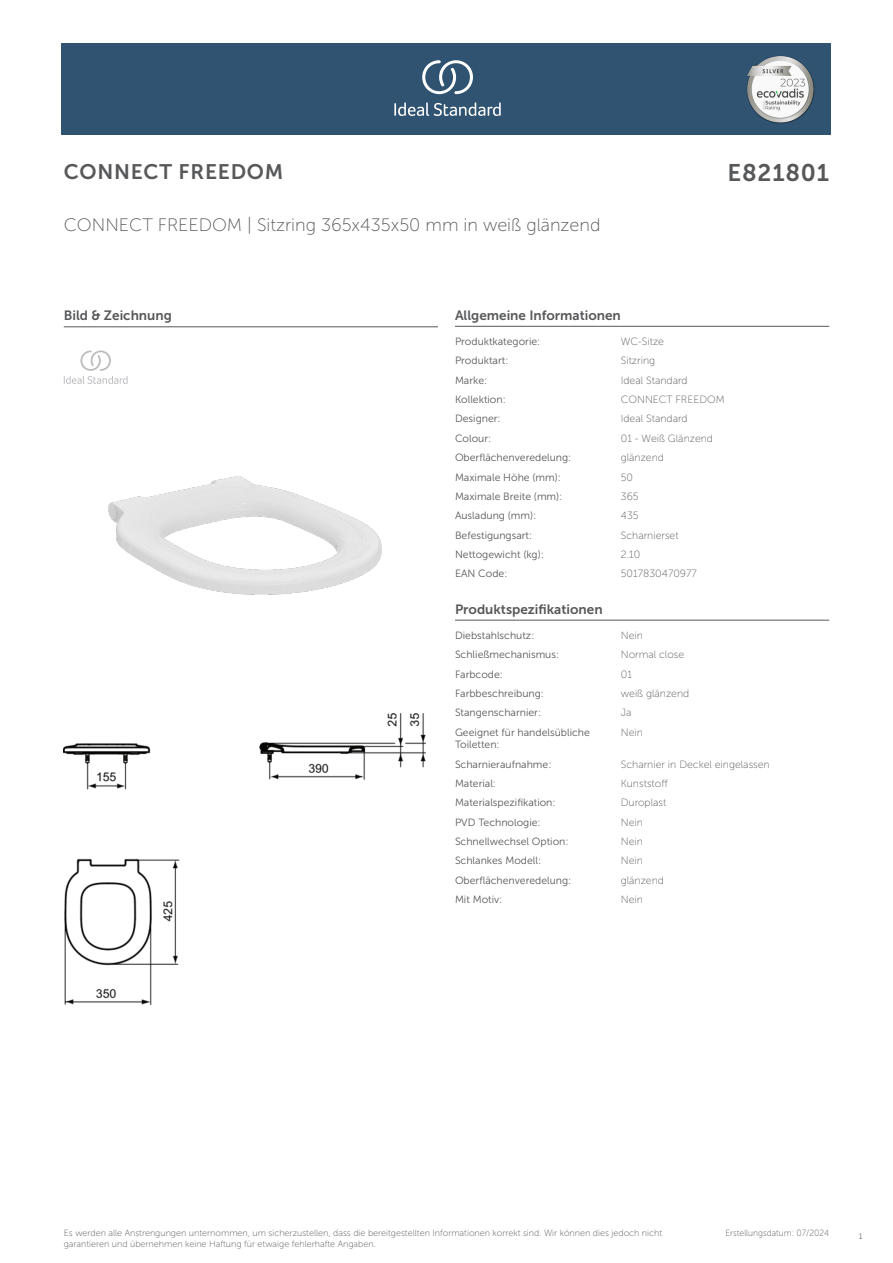
<style>
.page{position:relative;width:893px;height:1263px;background:#fff}
.page>*{position:absolute;margin:0;border:0;box-sizing:border-box;transform-origin:0 0}
.ID{font:24px "Museo Sans 700";letter-spacing:.035em;color:#57585a}
.SUITE_NAME{font:21px "Museo Sans 700";letter-spacing:.035em;color:#57585a}
.Product_description__L3{font:18px "Museo Sans 100";color:#57585a}
.head_9pt{font:13.5px "Museo Sans 700";color:#57585a}
.head_general{font:10.5px/12.6px "Museo Sans 300";color:#57585a}
.value_general{font:10.5px "Museo Sans 100";color:#57585a}
.Disclaimer{font:9px/10.8px "Museo Sans 100";color:#57585a}
.Date_created{font:9px "Museo Sans 100";color:#57585a;scale:.95 1}
.t1{font:300 9px "Calibri";color:#57585a;scale:.95 1}
</style>
<div class="page">
<div style="left:62px;top:43px;width:769px;height:91px;background:#2f5371"></div>
<hr style="left:455px;top:326px;width:166px;height:1px;background:#57585a">
<hr style="left:621px;top:326px;width:208px;height:1px;background:#57585a">
<hr style="left:455px;top:620px;width:166px;height:1px;background:#57585a">
<hr style="left:621px;top:620px;width:208px;height:1px;background:#57585a">
<img style="left:64px;top:714px;width:361px;height:290px">
<hr style="left:64px;top:327px;width:374px;height:1px;background:#57585a">
<svg style="left:64px;top:350px;width:64px;height:34px"></svg>
<img style="left:108px;top:475px;width:274px;height:120px">
<svg style="left:394px;top:102px;width:107px;height:14px"></svg>
<svg style="left:422px;top:60px;width:51px;height:34px"></svg>
<img style="left:746px;top:56px;width:68px;height:67px">
<p class="SUITE_NAME" style="left:64px;top:160px;width:221px">CONNECT FREEDOM</p>
<p class="ID" style="left:727px;top:160px;width:103px">E821801</p>
<p class="Product_description__L3" style="left:64px;top:215px;width:538px">CONNECT FREEDOM | Sitzring 365x435x50 mm in weiß glänzend</p>
<p class="head_9pt" style="left:64px;top:308px;width:110px">Bild &amp; Zeichnung</p>
<p class="head_9pt" style="left:455px;top:308px;width:167px">Allgemeine Informationen</p>
<p class="head_general" style="left:455px;top:335px;width:87px">Produktkategorie:</p>
<p class="value_general" style="left:621px;top:336px;width:45px">WC-Sitze</p>
<p class="head_general" style="left:455px;top:354px;width:55px">Produktart:</p>
<p class="value_general" style="left:621px;top:355px;width:36px">Sitzring</p>
<p class="head_general" style="left:455px;top:374px;width:34px">Marke:</p>
<p class="value_general" style="left:621px;top:374px;width:68px">Ideal Standard</p>
<p class="head_general" style="left:455px;top:393px;width:52px">Kollektion:</p>
<p class="value_general" style="left:621px;top:394px;width:105px">CONNECT FREEDOM</p>
<p class="head_general" style="left:455px;top:413px;width:47px">Designer:</p>
<p class="value_general" style="left:621px;top:413px;width:68px">Ideal Standard</p>
<p class="head_general" style="left:455px;top:432px;width:38px">Colour:</p>
<p class="value_general" style="left:621px;top:433px;width:94px">01 - Weiß Glänzend</p>
<p class="head_general" style="left:455px;top:451px;width:118px">Oberflächenveredelung:</p>
<p class="value_general" style="left:621px;top:452px;width:45px">glänzend</p>
<p class="head_general" style="left:455px;top:471px;width:107px">Maximale Höhe (mm):</p>
<p class="value_general" style="left:621px;top:471px;width:14px">50</p>
<p class="head_general" style="left:455px;top:490px;width:109px">Maximale Breite (mm):</p>
<p class="value_general" style="left:621px;top:491px;width:19px">365</p>
<p class="head_general" style="left:455px;top:509px;width:83px">Ausladung (mm):</p>
<p class="value_general" style="left:621px;top:510px;width:19px">435</p>
<p class="head_general" style="left:455px;top:529px;width:79px">Befestigungsart:</p>
<p class="value_general" style="left:621px;top:529px;width:59px">Scharnierset</p>
<p class="head_general" style="left:455px;top:548px;width:90px">Nettogewicht (kg):</p>
<p class="value_general" style="left:621px;top:549px;width:21px">2.10</p>
<p class="head_general" style="left:455px;top:567px;width:54px">EAN Code:</p>
<p class="value_general" style="left:621px;top:568px;width:77px">5017830470977</p>
<p class="head_9pt" style="left:455px;top:602px;width:149px">Produktspezifikationen</p>
<p class="head_general" style="left:455px;top:629px;width:81px">Diebstahlschutz:</p>
<p class="value_general" style="left:621px;top:630px;width:24px">Nein</p>
<p class="head_general" style="left:455px;top:648px;width:106px">Schließmechanismus:</p>
<p class="value_general" style="left:621px;top:649px;width:65px">Normal close</p>
<p class="head_general" style="left:455px;top:668px;width:49px">Farbcode:</p>
<p class="value_general" style="left:621px;top:668px;width:13px">01</p>
<p class="head_general" style="left:455px;top:687px;width:90px">Farbbeschreibung:</p>
<p class="value_general" style="left:621px;top:688px;width:70px">weiß glänzend</p>
<p class="head_general" style="left:455px;top:706px;width:88px">Stangenscharnier:</p>
<p class="value_general" style="left:621px;top:707px;width:12px">Ja</p>
<p class="head_general" style="left:455px;top:726px;width:136px">Geeignet für handelsübliche<br>Toiletten:</p>
<p class="value_general" style="left:621px;top:726px;width:24px">Nein</p>
<p class="head_general" style="left:455px;top:758px;width:98px">Scharnieraufnahme:</p>
<p class="value_general" style="left:621px;top:758px;width:150px">Scharnier in Deckel eingelassen</p>
<p class="head_general" style="left:455px;top:777px;width:43px">Material:</p>
<p class="value_general" style="left:621px;top:778px;width:48px">Kunststoff</p>
<p class="head_general" style="left:455px;top:796px;width:102px">Materialspezifikation:</p>
<p class="value_general" style="left:621px;top:797px;width:47px">Duroplast</p>
<p class="head_general" style="left:455px;top:816px;width:87px">PVD Technologie:</p>
<p class="value_general" style="left:621px;top:816px;width:24px">Nein</p>
<p class="head_general" style="left:455px;top:835px;width:115px">Schnellwechsel Option:</p>
<p class="value_general" style="left:621px;top:836px;width:24px">Nein</p>
<p class="head_general" style="left:455px;top:854px;width:88px">Schlankes Modell:</p>
<p class="value_general" style="left:621px;top:855px;width:24px">Nein</p>
<p class="head_general" style="left:455px;top:874px;width:118px">Oberflächenveredelung:</p>
<p class="value_general" style="left:621px;top:874px;width:45px">glänzend</p>
<p class="head_general" style="left:455px;top:893px;width:49px">Mit Motiv:</p>
<p class="value_general" style="left:621px;top:894px;width:24px">Nein</p>
<p class="Disclaimer" style="left:64px;top:1227px;width:600px">Es werden alle Anstrengungen unternommen, um sicherzustellen, dass die bereitgestellten Informationen korrekt sind. Wir können dies jedoch nicht garantieren und übernehmen keine Haftung für etwaige fehlerhafte Angaben.</p>
<p class="Date_created" style="left:725px;top:1228px;width:111px">Erstellungsdatum: 07/2024</p>
<p class="t1" style="left:858px;top:1230px;width:6px">1</p>
</div>
